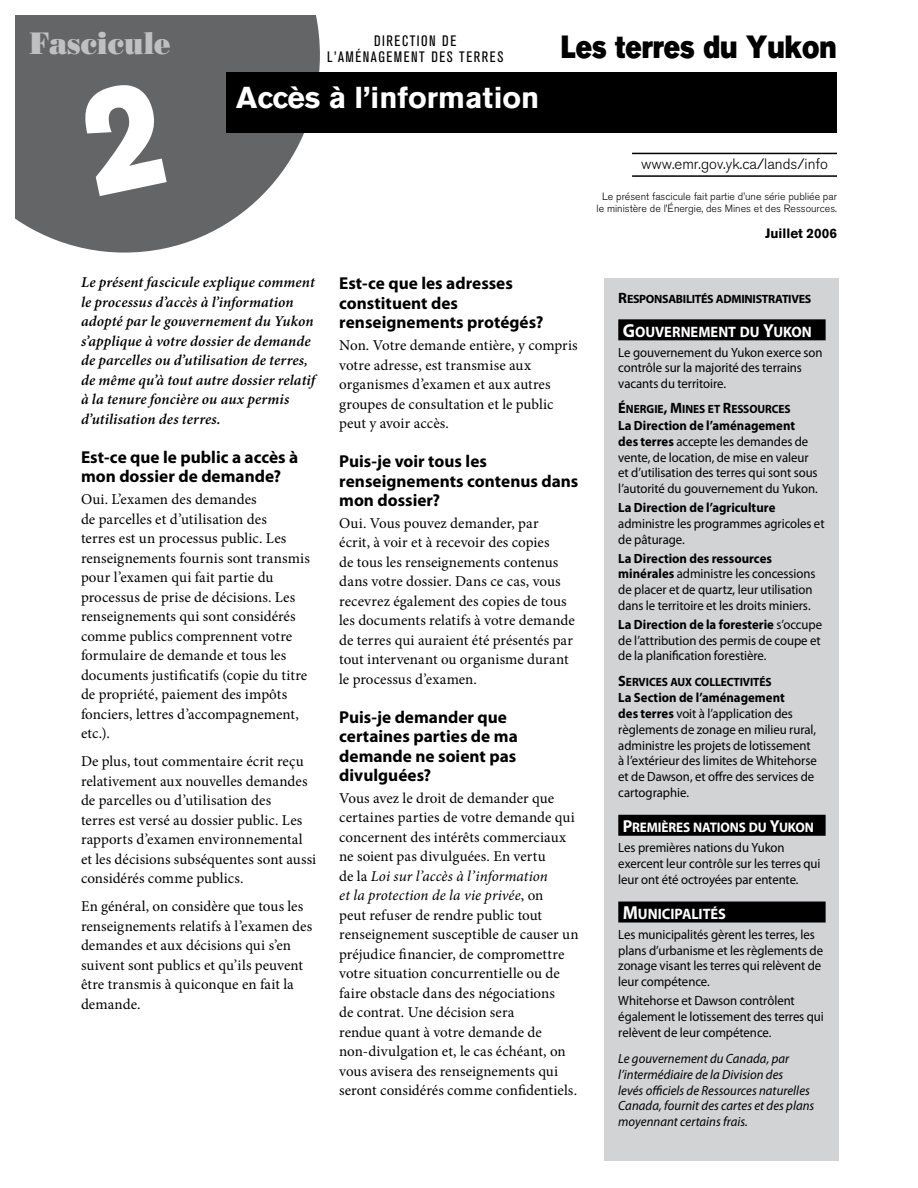
<style>
.page{position:relative;width:918px;height:1188px;background:#fff}
.page>*{position:absolute;margin:0;border:0;box-sizing:border-box;transform-origin:0 0}
.t1{font:31.8px "Akzidenz Grotesk BQ Super";color:#000;scale:.85 1}
.t2{font:31.05px "Bodoni Poster";color:#bec0c2;scale:.87 1}
.t3{font:700 30px "Akzidenz Grotesk BQ";color:#fff}
.t4{font:700 17.25px/19.5px "Myriad Pro";color:#000}
.t5{font:700 15.15px "Myriad Pro";color:#fff;scale:.95 1}
.t6{font:15px/19.5px "Minion Pro";color:#000}
.t7{font:italic 600 15px/19.5px "Minion Pro";letter-spacing:.01em;color:#000}
.t8{font:condensed 15px/15.8px "Akzidenz Grotesk BE";letter-spacing:.1em;color:#000;text-align:center}
.t9{font:300 15px "Akzidenz Grotesk BE";color:#000}
.t10{font:700 13.8px "Myriad Pro";letter-spacing:-.01em;color:#fff;scale:.95 1}
.t11{font:700 13.5px "Akzidenz Grotesk BQ";color:#000}
.t12{font:13.35px/15.8px "Myriad Pro";letter-spacing:-.005em;color:#000;scale:.95 1}
.t13{font:italic 13.35px/15.8px "Myriad Pro";letter-spacing:.005em;color:#000;scale:.95 1}
.t14{font:700 13.35px "Myriad Pro";color:#000;scale:.95 1}
.t15{font:700 12px "Myriad Pro";letter-spacing:-.015em;color:#000;scale:.95 1}
.t16{font:700 12px "Myriad Pro";letter-spacing:-.015em;color:#000}
.t17{font:300 10.5px/12.6px "Akzidenz Grotesk BE";color:#000;text-align:center}
.s1{font-style:italic}
.s2{font-size:15px}
.s3{font-size:18.9px}
.s4{font-weight:700}
.s5{font-size:17.4px}
</style>
<div class="page">
<svg style="left:16px;top:16px;width:304px;height:237px;fill:#646567"></svg>
<div style="left:605px;top:278px;width:234px;height:882px;background:#d1d3d4"></div>
<div style="left:618px;top:319px;width:208px;height:21px;background:#000"></div>
<div style="left:618px;top:815px;width:208px;height:21px;background:#000"></div>
<div style="left:618px;top:902px;width:208px;height:21px;background:#000"></div>
<hr style="left:632px;top:153px;width:205px;height:1px;background:#000">
<hr style="left:632px;top:175px;width:205px;height:2px;background:#000">
<div style="left:226px;top:72px;width:610px;height:61px;background:#000"></div>
<div style="left:78px;top:80px;width:90px;height:116px;background:#646567"></div>
<h2 class="t2" style="left:30px;top:24px;width:164px">Fascicule</h2>
<h1 class="t1" style="left:561px;top:28px;width:326px">Les terres du Yukon</h1>
<p class="t8" style="left:327px;top:34px;width:178px">DIRECTION DE<br>L’AMÉNAGEMENT DES TERRES</p>
<h3 class="t3" style="left:236px;top:80px;width:305px">Accès à l’information</h3>
<p class="t7" style="left:81px;top:273px;width:236px">Le présent fascicule explique comment le processus d’accès à l’information adopté par le gouvernement du Yukon s’applique à votre dossier de demande de parcelles ou d’utilisation de terres, de même qu’à tout autre dossier relatif à la tenure foncière ou aux permis d’utilisation des terres.</p>
<p class="t4" style="left:81px;top:447px;width:219px">Est-ce que le public a accès à mon dossier de demande?</p>
<p class="t6" style="left:81px;top:490px;width:230px">Oui. L’examen des demandes<br>de parcelles et d’utilisation des<br>terres est un processus public. Les renseignements fournis sont transmis pour l’examen qui fait partie du processus de prise de décisions. Les renseignements qui sont considérés comme publics comprennent votre formulaire de demande et tous les documents justificatifs (copie du titre de propriété, paiement des impôts fonciers, lettres d’accompagnement, etc.).</p>
<p class="t6" style="left:81px;top:752px;width:237px">De plus, tout commentaire écrit reçu relativement aux nouvelles demandes de parcelles ou d’utilisation des<br>terres est versé au dossier public. Les rapports d’examen environnemental et les décisions subséquentes sont aussi considérés comme publics.</p>
<p class="t6" style="left:81px;top:897px;width:233px">En général, on considère que tous les renseignements relatifs à l’examen des demandes et aux décisions qui s’en suivent sont publics et qu’ils peuvent être transmis à quiconque en fait la demande.</p>
<p class="t4" style="left:339px;top:273px;width:206px">Est-ce que les adresses constituent des renseignements protégés?</p>
<p class="t6" style="left:339px;top:336px;width:240px">Non. Votre demande entière, y compris votre adresse, est transmise aux organismes d’examen et aux autres groupes de consultation et le public peut y avoir accès.</p>
<p class="t4" style="left:339px;top:451px;width:241px">Puis-je voir tous les renseignements contenus dans mon dossier?</p>
<p class="t6" style="left:339px;top:513px;width:237px">Oui. Vous pouvez demander, par<br>écrit, à voir et à recevoir des copies<br>de tous les renseignements contenus dans votre dossier. Dans ce cas, vous recevrez également des copies de tous les documents relatifs à votre demande de terres qui auraient été présentés par tout intervenant ou organisme durant le processus d’examen.</p>
<p class="t4" style="left:339px;top:707px;width:180px">Puis-je demander que certaines parties de ma demande ne soient pas divulguées?</p>
<p class="t6" style="left:339px;top:788px;width:241px">Vous avez le droit de demander que certaines parties de votre demande qui concernent des intérêts commerciaux ne soient pas divulguées. En vertu<br>de la <span class="s1">Loi sur l’accès à l’information<br>et la protection de la vie privée</span>, on<br>peut refuser de rendre public tout renseignement susceptible de causer un préjudice financier, de compromettre votre situation concurrentielle ou de faire obstacle dans des négociations<br>de contrat. Une décision sera<br>rendue quant à votre demande de non-divulgation et, le cas échéant, on vous avisera des renseignements qui seront considérés comme confidentiels.</p>
<p class="t9" style="left:641px;top:155px;width:188px">www.emr.gov.yk.ca/lands/info</p>
<p class="t17" style="left:597px;top:190px;width:242px">Le présent fascicule fait partie d’une série publiée par le ministère de l’Énergie, des Mines et des Ressources.</p>
<p class="t11" style="left:765px;top:226px;width:73px">Juillet 2006</p>
<p class="t16" style="left:618px;top:291px;width:195px"><span class="s2">R</span>esponsabilités administratives</p>
<p class="t5" style="left:623px;top:322px;width:201px"><span class="s3">G</span>ouvernement du <span class="s3">Y</span>ukon</p>
<p class="t12" style="left:618px;top:344px;width:217px">Le gouvernement du Yukon exerce son contrôle sur la majorité des terrains vacants du territoire.</p>
<p class="t15" style="left:618px;top:401px;width:183px"><span class="s2">É</span>nergie<span class="s2">, M</span>ines et <span class="s2">R</span>essources</p>
<p class="t12" style="left:618px;top:418px;width:211px"><span class="s4">La Direction de l’aménagement des terres</span> accepte les demandes de vente, de location, de mise en valeur et d’utilisation des terres qui sont sous l’autorité du gouvernement du Yukon.</p>
<p class="t14" style="left:618px;top:499px;width:167px">La Direction de l’agriculture</p>
<p class="t12" style="left:618px;top:515px;width:219px">administre les programmes agricoles et de pâturage.</p>
<p class="t12" style="left:618px;top:550px;width:209px"><span class="s4">La Direction des ressources minérales</span> administre les concessions de placer et de quartz, leur utilisation dans le territoire et les droits miniers.</p>
<p class="t12" style="left:618px;top:616px;width:216px;text-align:justify"><span class="s4">La Direction de la foresterie</span> s’occupe de l’attribution des permis de coupe et de la planification forestière.</p>
<p class="t15" style="left:618px;top:674px;width:163px"><span class="s2">S</span>ervices aux collectivités</p>
<p class="t12" style="left:618px;top:690px;width:211px"><span class="s4">La Section de l’aménagement<br>des terres</span> voit à l’application des règlements de zonage en milieu rural, administre les projets de lotissement à l’extérieur des limites de Whitehorse et de Dawson, et offre des services de cartographie.</p>
<p class="t10" style="left:623px;top:818px;width:203px"><span class="s5">P</span>remières nations du <span class="s5">Y</span>ukon</p>
<p class="t12" style="left:618px;top:840px;width:214px">Les premières nations du Yukon exercent leur contrôle sur les terres qui leur ont été octroyées par entente.</p>
<p class="t5" style="left:623px;top:904px;width:110px"><span class="s3">M</span>unicipalités</p>
<p class="t12" style="left:618px;top:926px;width:217px">Les municipalités gèrent les terres, les plans d’urbanisme et les règlements de zonage visant les terres qui relèvent de leur compétence.</p>
<p class="t12" style="left:618px;top:993px;width:218px">Whitehorse et Dawson contrôlent également le lotissement des terres qui relèvent de leur compétence.</p>
<p class="t13" style="left:618px;top:1051px;width:208px">Le gouvernement du Canada, par l’intermédiaire de la Division des<br>levés officiels de Ressources naturelles Canada, fournit des cartes et des plans moyennant certains frais.</p>
</div>
